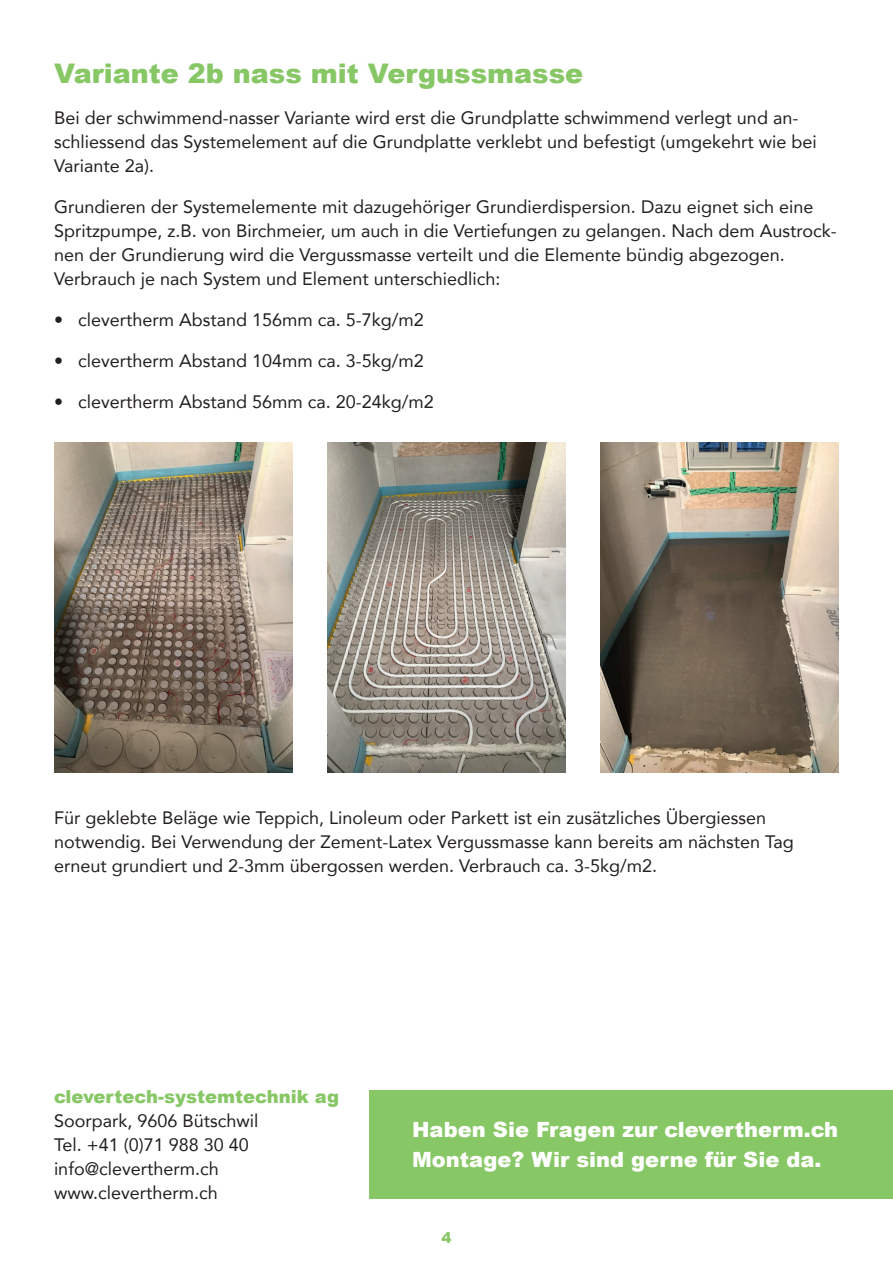
<style>
.page{position:relative;width:893px;height:1263px;background:#fff}
.page>*{position:absolute;margin:0;border:0;box-sizing:border-box;transform-origin:0 0}
.t1{font:900 27px "Arial";color:#87c765}
.t2{font:900 21px/30px "Arial";color:#fff}
.t3{font:18px/24px "Avenir";color:#231f20}
.t4{font:900 18px "Arial";color:#87c765}
.t5{font:900 15px "Arial";color:#87c765}
</style>
<div class="page">
<div style="left:370px;top:1090px;width:523px;height:109px;background:#87c765"></div>
<img style="left:54px;top:442px;width:239px;height:330px">
<img style="left:327px;top:442px;width:239px;height:330px">
<img style="left:600px;top:442px;width:239px;height:330px">
<h1 class="t1" style="left:54px;top:54px;width:531px">Variante 2b nass mit Vergussmasse</h1>
<p class="t3" style="left:54px;top:105px;width:764px">Bei der schwimmend-nasser Variante wird erst die Grundplatte schwimmend verlegt und an&shy;schliessend das Systemelement auf die Grundplatte verklebt und befestigt (umgekehrt wie bei<br>Variante 2a).</p>
<p class="t3" style="left:54px;top:194px;width:784px">Grundieren der Systemelemente mit dazugehöriger Grundierdispersion. Dazu eignet sich eine Spritzpumpe, z.B. von Birchmeier, um auch in die Vertiefungen zu gelangen. Nach dem Austrock&shy;nen der Grundierung wird die Vergussmasse verteilt und die Elemente bündig abgezogen.<br>Verbrauch je nach System und Element unterschiedlich:</p>
<p class="t3" style="left:54px;top:307px;width:371px">• clevertherm Abstand 156mm ca. 5-7kg/m2</p>
<p class="t3" style="left:54px;top:348px;width:371px">• clevertherm Abstand 104mm ca. 3-5kg/m2</p>
<p class="t3" style="left:54px;top:389px;width:381px">• clevertherm Abstand 56mm ca. 20-24kg/m2</p>
<p class="t3" style="left:54px;top:805px;width:741px">Für geklebte Beläge wie Teppich, Linoleum oder Parkett ist ein zusätzliches Übergiessen notwendig. Bei Verwendung der Zement-Latex Vergussmasse kann bereits am nächsten Tag erneut grundiert und 2-3mm übergossen werden. Verbrauch ca. 3-5kg/m2.</p>
<p class="t4" style="left:54px;top:1084px;width:287px">clevertech-systemtechnik ag</p>
<p class="t3" style="left:54px;top:1108px;width:206px">Soorpark, 9606 Bütschwil<br>Tel. +41 (0)71 988 30 40 info@clevertherm.ch www.clevertherm.ch</p>
<p class="t2" style="left:412px;top:1114px;width:428px">Haben Sie Fragen zur clevertherm.ch<br>Montage? Wir sind gerne für Sie da.</p>
<p class="t5" style="left:441px;top:1226px;width:12px">4</p>
</div>
